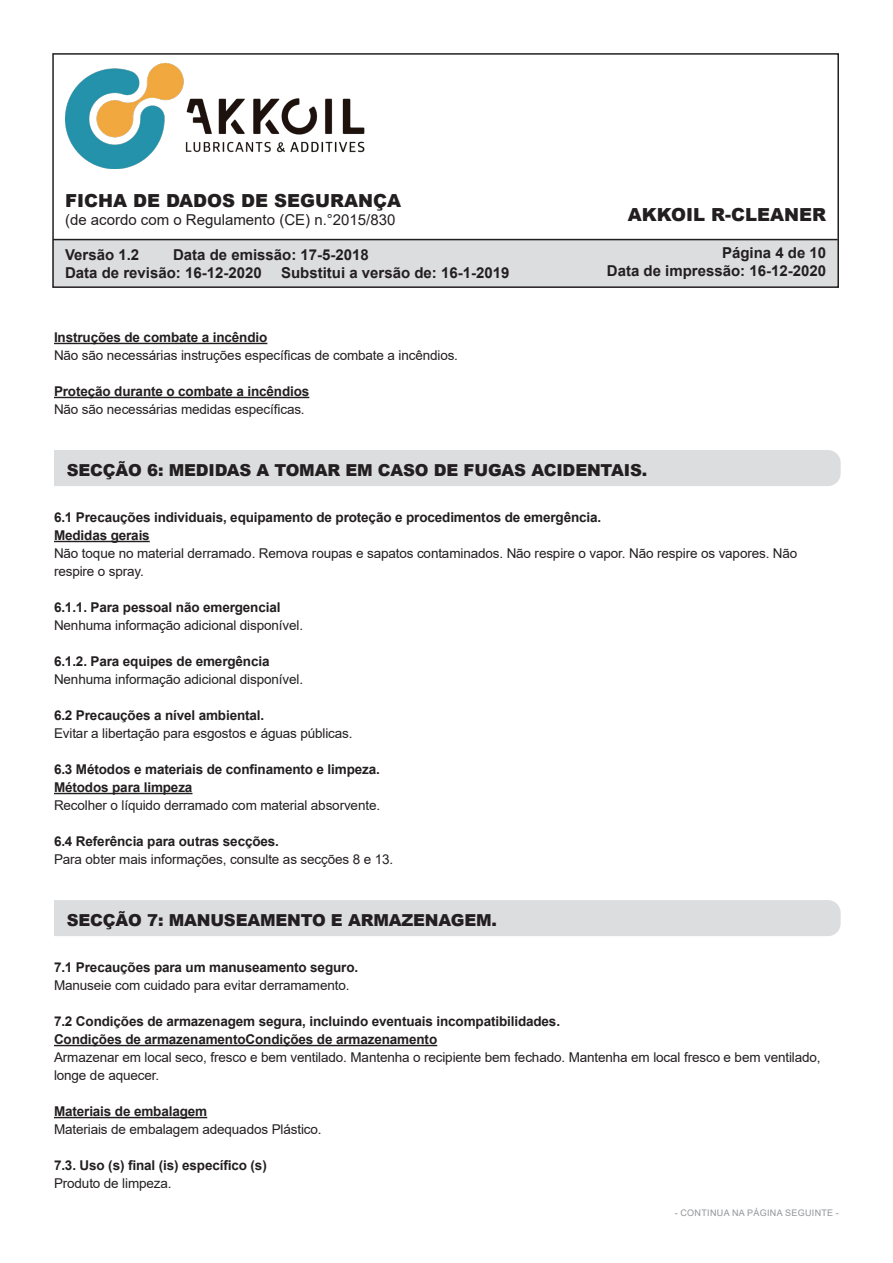
<style>
.page{position:relative;width:893px;height:1263px;background:#fff}
.page>*{position:absolute;margin:0;border:0;box-sizing:border-box;transform-origin:0 0}
.t1{font:900 18px "Arial";color:#231f20}
.t2{font:900 16.5px "Arial";letter-spacing:-.01em;color:#231f20}
.t3{font:700 15px/18px "Arial";color:#231f20}
.t4{font:15px "Arial";color:#231f20}
.t5{font:13.5px/18px "Arial";letter-spacing:-.01em;color:#231f20}
.t6{font:700 13.5px "Arial";letter-spacing:-.01em;color:#231f20}
.t7{font:9px "Arial";letter-spacing:.035em;color:#939598}
</style>
<div class="page">
<div style="left:52px;top:240px;width:787px;height:48px;background:#dcdddf"></div>
<div style="left:52px;top:53px;width:787px;height:235px;border:2px solid #231f20"></div>
<img style="left:65px;top:64px;width:300px;height:104px">
<hr style="left:53px;top:239px;width:785px;height:1px;background:#231f20">
<hr style="left:54px;top:343px;width:213px;height:1px;background:#231f20">
<hr style="left:54px;top:397px;width:255px;height:1px;background:#231f20">
<hr style="left:54px;top:541px;width:96px;height:1px;background:#231f20">
<hr style="left:54px;top:793px;width:138px;height:1px;background:#231f20">
<hr style="left:54px;top:1045px;width:383px;height:1px;background:#231f20">
<hr style="left:54px;top:1117px;width:153px;height:1px;background:#231f20">
<div style="left:54px;top:450px;width:787px;height:36px;background:#dcdddf"></div>
<div style="left:54px;top:900px;width:787px;height:36px;background:#dcdddf"></div>
<h1 class="t1" style="left:65px;top:187px;width:338px">FICHA DE DADOS DE SEGURANÇA</h1>
<p class="t4" style="left:65px;top:209px;width:332px">(de acordo com o Regulamento (CE) n.°2015/830</p>
<p class="t3" style="left:65px;top:246px;width:76px">Versão 1.2</p>
<p class="t3" style="left:65px;top:246px;width:305px;text-indent:108px">Data de emissão: 17-5-2018<br>Data de revisão: 16-12-2020</p>
<p class="t3" style="left:281px;top:264px;width:230px">Substitui a versão de: 16-1-2019</p>
<p class="t6" style="left:54px;top:328px;width:215px">Instruções de combate a incêndio</p>
<p class="t5" style="left:54px;top:346px;width:406px">Não são necessárias instruções específicas de combate a incêndios.</p>
<p class="t6" style="left:54px;top:382px;width:257px">Proteção durante o combate a incêndios</p>
<p class="t5" style="left:54px;top:400px;width:252px">Não são necessárias medidas específicas.</p>
<h1 class="t1" style="left:628px;top:201px;width:200px">AKKOIL R-CLEANER</h1>
<p class="t3" style="left:607px;top:244px;width:221px;text-align:right">Página 4 de 10<br>Data de impressão: 16-12-2020</p>
<p class="t2" style="left:67px;top:458px;width:582px">SECÇÃO 6: MEDIDAS A TOMAR EM CASO DE FUGAS ACIDENTAIS.</p>
<p class="t6" style="left:54px;top:508px;width:549px">6.1 Precauções individuais, equipamento de proteção e procedimentos de emergência.</p>
<p class="t6" style="left:54px;top:526px;width:97px">Medidas gerais</p>
<p class="t5" style="left:54px;top:544px;width:745px">Não toque no material derramado. Remova roupas e sapatos contaminados. Não respire o vapor. Não respire os vapores. Não respire o spray.</p>
<p class="t6" style="left:54px;top:598px;width:228px">6.1.1. Para pessoal não emergencial</p>
<p class="t5" style="left:54px;top:616px;width:251px">Nenhuma informação adicional disponível.</p>
<p class="t6" style="left:54px;top:652px;width:217px">6.1.2. Para equipes de emergência</p>
<p class="t5" style="left:54px;top:670px;width:251px">Nenhuma informação adicional disponível.</p>
<p class="t6" style="left:54px;top:706px;width:212px">6.2 Precauções a nível ambiental.</p>
<p class="t5" style="left:54px;top:724px;width:300px">Evitar a libertação para esgostos e águas públicas.</p>
<p class="t6" style="left:54px;top:760px;width:327px">6.3 Métodos e materiais de confinamento e limpeza.</p>
<p class="t6" style="left:54px;top:778px;width:140px">Métodos para limpeza</p>
<p class="t5" style="left:54px;top:796px;width:328px">Recolher o líquido derramado com material absorvente.</p>
<p class="t6" style="left:54px;top:832px;width:227px">6.4 Referência para outras secções.</p>
<p class="t5" style="left:54px;top:850px;width:341px">Para obter mais informações, consulte as secções 8 e 13.</p>
<p class="t2" style="left:67px;top:908px;width:432px">SECÇÃO 7: MANUSEAMENTO E ARMAZENAGEM.</p>
<p class="t6" style="left:54px;top:958px;width:306px">7.1 Precauções para um manuseamento seguro.</p>
<p class="t5" style="left:54px;top:976px;width:297px">Manuseie com cuidado para evitar derramamento.</p>
<p class="t6" style="left:54px;top:1012px;width:508px">7.2 Condições de armazenagem segura, incluindo eventuais incompatibilidades.</p>
<p class="t6" style="left:54px;top:1030px;width:385px">Condições de armazenamentoCondições de armazenamento</p>
<p class="t5" style="left:54px;top:1048px;width:768px">Armazenar em local seco, fresco e bem ventilado. Mantenha o recipiente bem fechado. Mantenha em local fresco e bem ventilado, longe de aquecer.</p>
<p class="t6" style="left:54px;top:1102px;width:155px">Materiais de embalagem</p>
<p class="t5" style="left:54px;top:1120px;width:269px">Materiais de embalagem adequados Plástico.</p>
<p class="t6" style="left:54px;top:1156px;width:214px">7.3. Uso (s) final (is) específico (s)</p>
<p class="t5" style="left:54px;top:1174px;width:119px">Produto de limpeza.</p>
<p class="t7" style="left:675px;top:1206px;width:166px">- CONTINUA NA PÁGINA SEGUINTE -</p>
</div>
